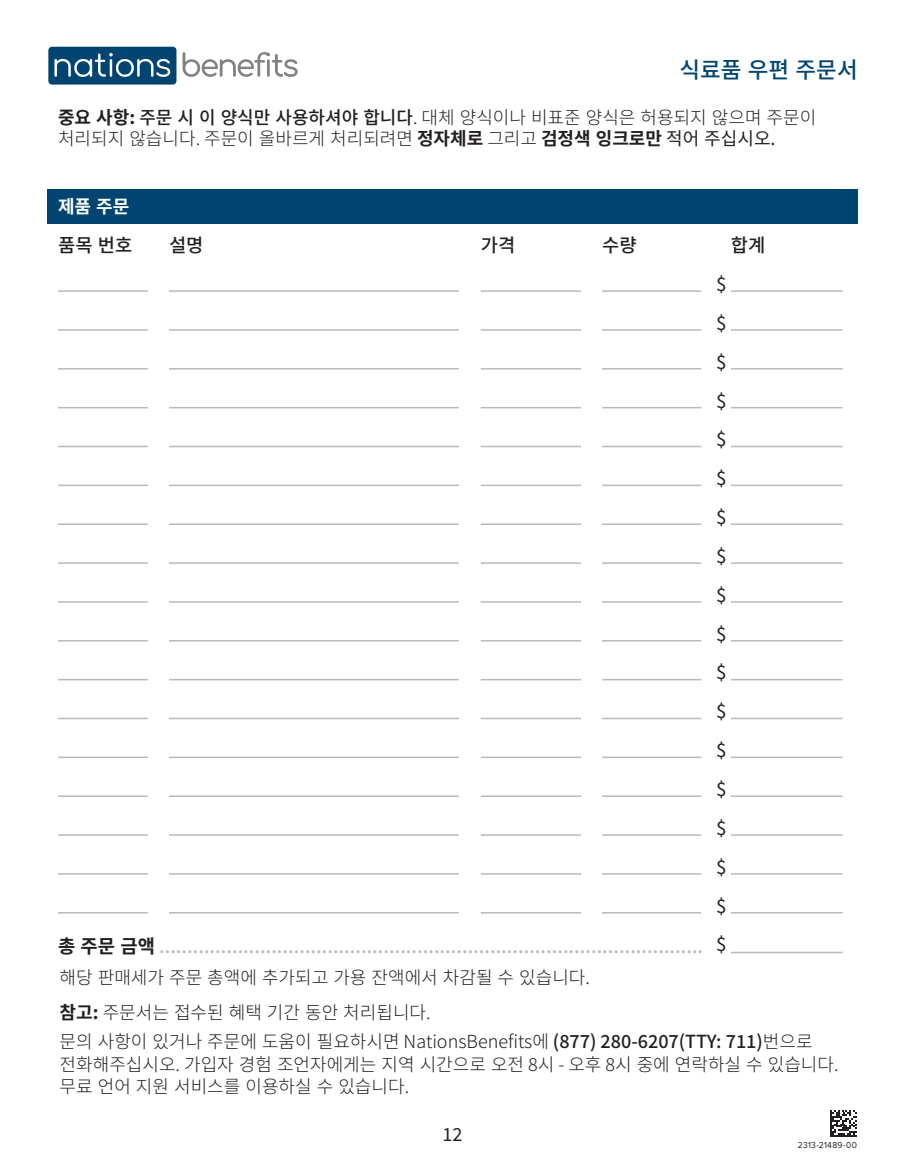
<style>
.page{position:relative;width:905px;height:1175px;background:#fff}
.page>*{position:absolute;margin:0;border:0;box-sizing:border-box;transform-origin:0 0}
.t1{font:500 22.5px "Noto Sans CJ Kkr";color:#004571}
.t2{font:500 18.75px "Noto Sans CJ Kkr";color:#b8b9bc}
.t3{font:18.75px "Noto Sans CJ Kkr";color:#231f20}
.t4{font:500 18.75px "Noto Sans CJ Kkr";color:#231f20}
.t5{font:300 18px/22.5px "Noto Sans CJ Kkr";color:#231f20}
.t6{font:700 18px "Noto Sans CJ Kkr";color:#fff}
.t7{font:18px "Noto Sans CJ Kkr";color:#231f20}
.t8{font:9px "Proxima Nova";letter-spacing:.025em;color:#231f20;scale:.95 1}
.s1{font-weight:700}
.s2{font-weight:500}
.s3{font-weight:400}
.s4{font-weight:700;color:#231f20}
</style>
<div class="page">
<div style="left:830px;top:1110px;width:26px;height:27px;background:#231f20"></div>
<svg style="left:832px;top:1110px;width:24px;height:25px"></svg>
<div style="left:47px;top:189px;width:810px;height:34px;background:#004571"></div>
<svg style="left:182px;top:52px;width:116px;height:25px"></svg>
<div style="left:48px;top:47px;width:128px;height:38px;background:#004571;border-radius:4px"></div>
<svg style="left:54px;top:53px;width:116px;height:24px"></svg>
<hr style="left:58px;top:290px;width:90px;height:2px;background:#b8b9bc">
<hr style="left:58px;top:329px;width:90px;height:2px;background:#b8b9bc">
<hr style="left:58px;top:368px;width:90px;height:1px;background:#b8b9bc">
<hr style="left:58px;top:407px;width:90px;height:1px;background:#b8b9bc">
<hr style="left:58px;top:446px;width:90px;height:1px;background:#b8b9bc">
<hr style="left:58px;top:484px;width:90px;height:2px;background:#b8b9bc">
<hr style="left:58px;top:523px;width:90px;height:2px;background:#b8b9bc">
<hr style="left:58px;top:562px;width:90px;height:2px;background:#b8b9bc">
<hr style="left:58px;top:601px;width:90px;height:1px;background:#b8b9bc">
<hr style="left:58px;top:640px;width:90px;height:1px;background:#b8b9bc">
<hr style="left:58px;top:679px;width:90px;height:1px;background:#b8b9bc">
<hr style="left:58px;top:717px;width:90px;height:2px;background:#b8b9bc">
<hr style="left:58px;top:756px;width:90px;height:2px;background:#b8b9bc">
<hr style="left:58px;top:795px;width:90px;height:2px;background:#b8b9bc">
<hr style="left:58px;top:834px;width:90px;height:1px;background:#b8b9bc">
<hr style="left:58px;top:873px;width:90px;height:1px;background:#b8b9bc">
<hr style="left:58px;top:912px;width:90px;height:1px;background:#b8b9bc">
<hr style="left:169px;top:912px;width:290px;height:1px;background:#b8b9bc">
<hr style="left:481px;top:912px;width:100px;height:1px;background:#b8b9bc">
<hr style="left:602px;top:912px;width:99px;height:1px;background:#b8b9bc">
<hr style="left:169px;top:290px;width:290px;height:2px;background:#b8b9bc">
<hr style="left:169px;top:329px;width:290px;height:2px;background:#b8b9bc">
<hr style="left:169px;top:368px;width:290px;height:1px;background:#b8b9bc">
<hr style="left:169px;top:407px;width:290px;height:1px;background:#b8b9bc">
<hr style="left:169px;top:446px;width:290px;height:1px;background:#b8b9bc">
<hr style="left:169px;top:484px;width:290px;height:2px;background:#b8b9bc">
<hr style="left:169px;top:523px;width:290px;height:2px;background:#b8b9bc">
<hr style="left:169px;top:562px;width:290px;height:2px;background:#b8b9bc">
<hr style="left:169px;top:601px;width:290px;height:1px;background:#b8b9bc">
<hr style="left:169px;top:640px;width:290px;height:1px;background:#b8b9bc">
<hr style="left:169px;top:679px;width:290px;height:1px;background:#b8b9bc">
<hr style="left:169px;top:717px;width:290px;height:2px;background:#b8b9bc">
<hr style="left:169px;top:756px;width:290px;height:2px;background:#b8b9bc">
<hr style="left:169px;top:795px;width:290px;height:2px;background:#b8b9bc">
<hr style="left:169px;top:834px;width:290px;height:1px;background:#b8b9bc">
<hr style="left:169px;top:873px;width:290px;height:1px;background:#b8b9bc">
<hr style="left:481px;top:290px;width:100px;height:2px;background:#b8b9bc">
<hr style="left:481px;top:329px;width:100px;height:2px;background:#b8b9bc">
<hr style="left:481px;top:368px;width:100px;height:1px;background:#b8b9bc">
<hr style="left:481px;top:407px;width:100px;height:1px;background:#b8b9bc">
<hr style="left:481px;top:446px;width:100px;height:1px;background:#b8b9bc">
<hr style="left:481px;top:484px;width:100px;height:2px;background:#b8b9bc">
<hr style="left:481px;top:523px;width:100px;height:2px;background:#b8b9bc">
<hr style="left:481px;top:562px;width:100px;height:2px;background:#b8b9bc">
<hr style="left:481px;top:601px;width:100px;height:1px;background:#b8b9bc">
<hr style="left:481px;top:640px;width:100px;height:1px;background:#b8b9bc">
<hr style="left:481px;top:679px;width:100px;height:1px;background:#b8b9bc">
<hr style="left:481px;top:717px;width:100px;height:2px;background:#b8b9bc">
<hr style="left:481px;top:756px;width:100px;height:2px;background:#b8b9bc">
<hr style="left:481px;top:795px;width:100px;height:2px;background:#b8b9bc">
<hr style="left:481px;top:834px;width:100px;height:1px;background:#b8b9bc">
<hr style="left:481px;top:873px;width:100px;height:1px;background:#b8b9bc">
<hr style="left:602px;top:290px;width:99px;height:2px;background:#b8b9bc">
<hr style="left:731px;top:290px;width:111px;height:2px;background:#b8b9bc">
<hr style="left:602px;top:329px;width:99px;height:2px;background:#b8b9bc">
<hr style="left:731px;top:329px;width:111px;height:2px;background:#b8b9bc">
<hr style="left:602px;top:368px;width:99px;height:1px;background:#b8b9bc">
<hr style="left:731px;top:368px;width:111px;height:1px;background:#b8b9bc">
<hr style="left:602px;top:407px;width:99px;height:1px;background:#b8b9bc">
<hr style="left:731px;top:407px;width:111px;height:1px;background:#b8b9bc">
<hr style="left:602px;top:446px;width:99px;height:1px;background:#b8b9bc">
<hr style="left:731px;top:446px;width:111px;height:1px;background:#b8b9bc">
<hr style="left:602px;top:484px;width:99px;height:2px;background:#b8b9bc">
<hr style="left:731px;top:484px;width:111px;height:2px;background:#b8b9bc">
<hr style="left:602px;top:523px;width:99px;height:2px;background:#b8b9bc">
<hr style="left:731px;top:523px;width:111px;height:2px;background:#b8b9bc">
<hr style="left:602px;top:562px;width:99px;height:2px;background:#b8b9bc">
<hr style="left:731px;top:562px;width:111px;height:2px;background:#b8b9bc">
<hr style="left:602px;top:601px;width:99px;height:1px;background:#b8b9bc">
<hr style="left:731px;top:601px;width:111px;height:1px;background:#b8b9bc">
<hr style="left:602px;top:640px;width:99px;height:1px;background:#b8b9bc">
<hr style="left:731px;top:640px;width:111px;height:1px;background:#b8b9bc">
<hr style="left:602px;top:679px;width:99px;height:1px;background:#b8b9bc">
<hr style="left:731px;top:679px;width:111px;height:1px;background:#b8b9bc">
<hr style="left:602px;top:717px;width:99px;height:2px;background:#b8b9bc">
<hr style="left:731px;top:717px;width:111px;height:2px;background:#b8b9bc">
<hr style="left:602px;top:756px;width:99px;height:2px;background:#b8b9bc">
<hr style="left:731px;top:756px;width:111px;height:2px;background:#b8b9bc">
<hr style="left:602px;top:795px;width:99px;height:2px;background:#b8b9bc">
<hr style="left:731px;top:795px;width:111px;height:2px;background:#b8b9bc">
<hr style="left:602px;top:834px;width:99px;height:1px;background:#b8b9bc">
<hr style="left:731px;top:834px;width:111px;height:1px;background:#b8b9bc">
<hr style="left:602px;top:873px;width:99px;height:1px;background:#b8b9bc">
<hr style="left:731px;top:873px;width:111px;height:1px;background:#b8b9bc">
<hr style="left:731px;top:912px;width:111px;height:1px;background:#b8b9bc">
<hr style="left:731px;top:951px;width:111px;height:2px;background:#b8b9bc">
<p class="t1" style="left:679px;top:57px;width:180px">식료품 우편 주문서</p>
<p class="t5" style="left:58px;top:107px;width:759px;line-height:21px"><span class="s1">중요 사항:</span> <span class="s2">주문 시 이 양식만 사용하셔야 합니다</span>. 대체 양식이나 비표준 양식은 허용되지 않으며 주문이 처리되지 않습니다. 주문이 올바르게 처리되려면 <span class="s1">정자체로</span> 그리고 <span class="s1">검정색 잉크로만</span> <span class="s3">적어 주십시오.</span></p>
<h3 class="t6" style="left:58px;top:197px;width:73px">제품 주문</h3>
<p class="t4" style="left:58px;top:235px;width:76px">품목 번호</p>
<p class="t4" style="left:169px;top:235px;width:36px">설명</p>
<p class="t4" style="left:481px;top:235px;width:36px">가격</p>
<p class="t4" style="left:602px;top:235px;width:36px">수량</p>
<p class="t4" style="left:731px;top:235px;width:36px">합계</p>
<p class="t3" style="left:716px;top:273px;width:12px">$</p>
<p class="t3" style="left:716px;top:312px;width:12px">$</p>
<p class="t3" style="left:716px;top:351px;width:12px">$</p>
<p class="t3" style="left:716px;top:390px;width:12px">$</p>
<p class="t3" style="left:716px;top:429px;width:12px">$</p>
<p class="t3" style="left:716px;top:468px;width:12px">$</p>
<p class="t3" style="left:716px;top:506px;width:12px">$</p>
<p class="t3" style="left:716px;top:545px;width:12px">$</p>
<p class="t3" style="left:716px;top:584px;width:12px">$</p>
<p class="t3" style="left:716px;top:623px;width:12px">$</p>
<p class="t3" style="left:716px;top:662px;width:12px">$</p>
<p class="t3" style="left:716px;top:701px;width:12px">$</p>
<p class="t3" style="left:716px;top:739px;width:12px">$</p>
<p class="t3" style="left:716px;top:778px;width:12px">$</p>
<p class="t3" style="left:716px;top:817px;width:12px">$</p>
<p class="t3" style="left:716px;top:856px;width:12px">$</p>
<p class="t3" style="left:716px;top:895px;width:12px">$</p>
<p class="t2" style="left:58px;top:935px;width:646px"><span class="s4">총 주문 금액</span> .................................................................................................</p>
<p class="t3" style="left:716px;top:934px;width:12px">$</p>
<p class="t5" style="left:60px;top:961px;width:532px;line-height:34.5px">해당 판매세가 주문 총액에 추가되고 가용 잔액에서 차감될 수 있습니다. <span class="s1">참고:</span> 주문서는 접수된 혜택 기간 동안 처리됩니다.</p>
<p class="t5" style="left:60px;top:1030px;width:780px">문의 사항이 있거나 주문에 도움이 필요하시면 NationsBenefits에 <span class="s2">(877) 280-6207(TTY: 711)</span>번으로 전화해주십시오. 가입자 경험 조언자에게는 지역 시간으로 오전 8시 - 오후 8시 중에 연락하실 수 있습니다. 무료 언어 지원 서비스를 이용하실 수 있습니다.</p>
<p class="t7" style="left:442px;top:1124px;width:21px">12</p>
<p class="t8" style="left:797px;top:1138px;width:64px">2313-21489-00</p>
</div>
